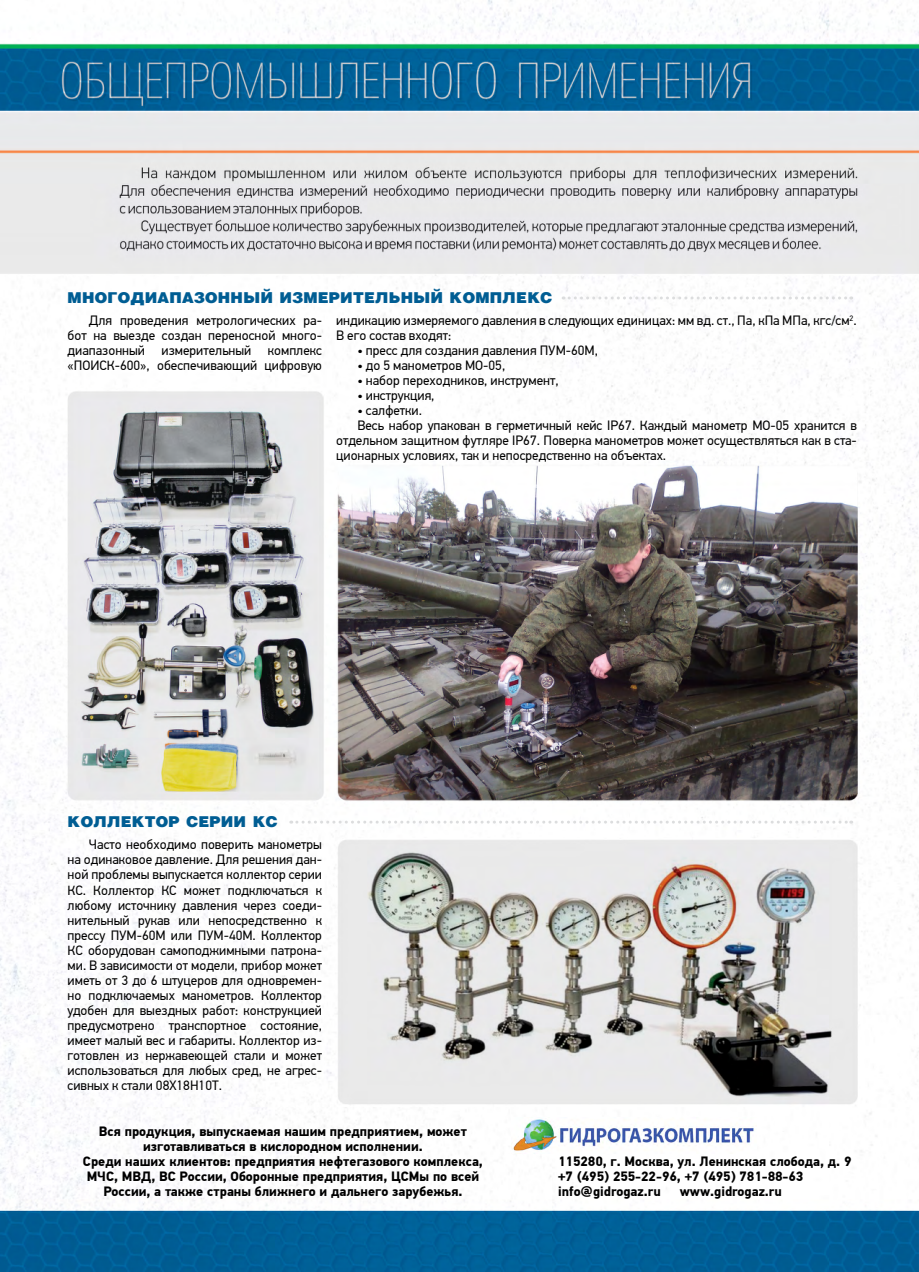
<style>
.page{position:relative;width:919px;height:1272px;background:#fff}
.page>*{position:absolute;margin:0;border:0;box-sizing:border-box;transform-origin:0 0}
.t1{font:900 15px "Helios";letter-spacing:.02em;color:#005d93}
.t2{font:13.5px/15px "PF Din Text Pro";color:#000;text-align:justify}
.t3{font:700 13.5px/15px "PF Din Text Pro";color:#000;text-align:center}
</style>
<div class="page">
<img style="left:0;top:0;width:918px;height:1271px">
<img style="left:512px;top:1117px;width:244px;height:36px">
<svg style="left:291px;top:820px;width:560px;height:3px"></svg>
<svg style="left:563px;top:296px;width:288px;height:3px"></svg>
<p class="t1" style="left:68px;top:289px;width:486px">Многодиапазонный измерительный комплекс</p>
<p class="t2" style="left:68px;top:313px;width:256px;text-indent:21px">Для проведения метрологических ра&shy;бот на выезде создан переносной много&shy;диапазонный измерительный комплекс «ПОИСК-600», обеспечивающий цифровую</p>
<p class="t2" style="left:336px;top:313px;width:522px">индикацию измеряемого давления в следующих единицах: мм вд. ст., Па, кПа МПа, кгс/см<sup>2</sup>.<br>В его состав входят:</p>
<p class="t2" style="left:357px;top:343px;width:242px">• пресс для создания давления ПУМ-60М,</p>
<p class="t2" style="left:357px;top:358px;width:149px">• до 5 манометров МО-05,</p>
<p class="t2" style="left:357px;top:373px;width:203px">• набор переходников, инструмент,</p>
<p class="t2" style="left:357px;top:388px;width:79px">• инструкция,</p>
<p class="t2" style="left:357px;top:403px;width:66px">• салфетки.</p>
<p class="t2" style="left:357px;top:418px;width:501px">Весь набор упакован в герметичный кейс IP67. Каждый манометр МО-05 хранится в</p>
<p class="t2" style="left:336px;top:433px;width:522px">отдельном защитном футляре IP67. Поверка манометров может осуществляться как в ста-</p>
<p class="t2" style="left:336px;top:448px;width:331px">ционарных условиях, так и непосредственно на объектах.</p>
<p class="t1" style="left:68px;top:812px;width:198px">Коллектор серии КС</p>
<p class="t2" style="left:68px;top:837px;width:256px;text-indent:21px">Часто необходимо поверить манометры на одинаковое давление. Для решения дан&shy;ной проблемы выпускается коллектор серии КС. Коллектор КС может подключаться к любому источнику давления через соеди&shy;нительный рукав или непосредственно к прессу ПУМ-60М или ПУМ-40М. Коллектор КС оборудован самоподжимными патрона&shy;ми. В зависимости от модели, прибор может иметь от 3 до 6 штуцеров для одновремен&shy;но подключаемых манометров. Коллектор удобен для выездных работ: конструкцией предусмотрено транспортное состояние, имеет малый вес и габариты. Коллектор из&shy;готовлен из нержавеющей стали и может использоваться для любых сред, не агрес&shy;сивных к стали 08Х18Н10Т.</p>
<p class="t3" style="left:83px;top:1124px;width:401px">Вся продукция, выпускаемая нашим предприятием, может изготавливаться в кислородном исполнении.<br>Среди наших клиентов: предприятия нефтегазового комплекса, МЧС, МВД, ВС России, Оборонные предприятия, ЦСМы по всей России, а также страны ближнего и дальнего зарубежья.</p>
<p class="t3" style="left:558px;top:1154px;width:295px;text-align:left">115280, г. Москва, ул. Ленинская слобода, д. 9 +7 (495) 255-22-96, +7 (495) 781-88-63 info@gidrogaz.ru</p>
<p class="t3" style="left:679px;top:1184px;width:104px">www.gidrogaz.ru</p>
</div>
